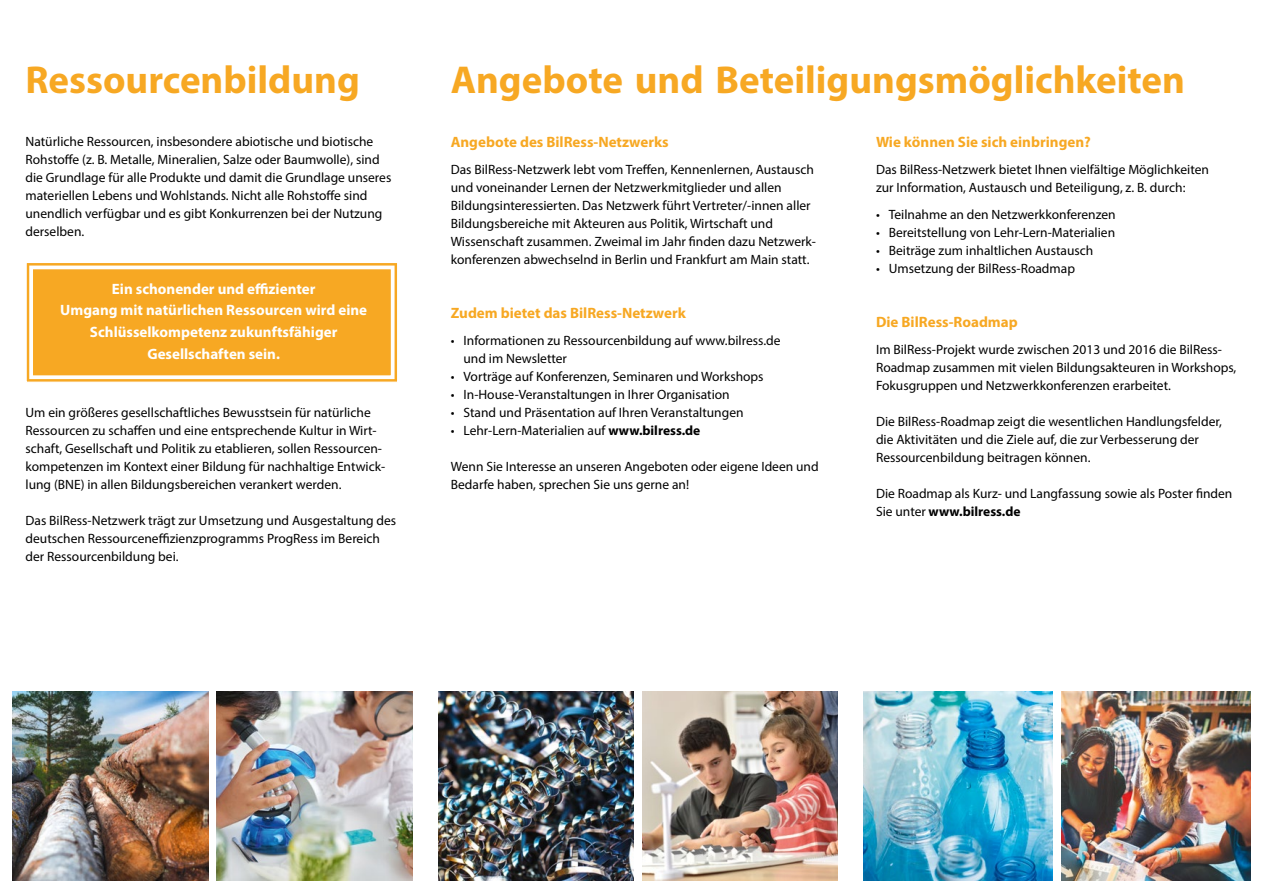
<style>
.page{position:relative;width:1263px;height:893px;background:#fff}
.page>*{position:absolute;margin:0;border:0;box-sizing:border-box;transform-origin:0 0}
.Titelei{font:700 39px "Myriad Pro";color:#f7a823}
.BR_Body{font:700 15px/21.9px "Myriad Pro";color:#fff;text-align:center}
.BR_Body-2{font:700 15px "Myriad Pro";color:#f7a823}
.BR_Body-3{font:13.5px/18px "Myriad Pro";color:#000}
.s1{font-weight:700}
</style>
<div class="page">
<img style="left:863px;top:691px;width:189px;height:189px">
<img style="left:1061px;top:691px;width:189px;height:189px">
<img style="left:438px;top:691px;width:196px;height:189px">
<img style="left:642px;top:691px;width:196px;height:189px">
<img style="left:13px;top:691px;width:195px;height:189px">
<img style="left:217px;top:691px;width:195px;height:189px">
<div style="left:26px;top:263px;width:371px;height:119px;background:#f7a823"></div>
<div style="left:29px;top:266px;width:366px;height:113px;border:4px solid #fff"></div>
<p class="Titelei" style="left:26px;top:54px;width:336px">Ressourcenbildung</p>
<p class="Titelei" style="left:451px;top:54px;width:736px">Angebote und Beteiligungsmöglichkeiten</p>
<p class="BR_Body-3" style="left:26px;top:132px;width:367px">Natürliche Ressourcen, insbesondere abiotische und biotische Rohstoffe (z. B. Metalle, Mineralien, Salze oder Baumwolle), sind die Grundlage für alle Produkte und damit die Grundlage unseres materiellen Lebens und Wohlstands. Nicht alle Rohstoffe sind unendlich verfügbar und es gibt Konkurrenzen bei der Nutzung derselben.</p>
<p class="BR_Body-2" style="left:451px;top:132px;width:219px">Angebote des BilRess-Netzwerks</p>
<p class="BR_Body-2" style="left:876px;top:132px;width:216px">Wie können Sie sich einbringen?</p>
<p class="BR_Body-3" style="left:876px;top:160px;width:334px">Das BilRess-Netzwerk bietet Ihnen vielfältige Möglichkeiten zur Information, Austausch und Beteiligung, z. B. durch:</p>
<p class="BR_Body-3" style="left:876px;top:205px;width:241px">• Teilnahme an den Netzwerkkonferenzen</p>
<p class="BR_Body-3" style="left:876px;top:223px;width:241px">• Bereitstellung von Lehr-Lern-Materialien</p>
<p class="BR_Body-3" style="left:876px;top:241px;width:219px">• Beiträge zum inhaltlichen Austausch</p>
<p class="BR_Body-3" style="left:876px;top:259px;width:200px">• Umsetzung der BilRess-Roadmap</p>
<p class="BR_Body-3" style="left:451px;top:160px;width:367px">Das BilRess-Netzwerk lebt vom Treffen, Kennenlernen, Austausch und voneinander Lernen der Netzwerkmitglieder und allen Bildungsinteressierten. Das Netzwerk führt Vertreter/-innen aller Bildungsbereiche mit Akteuren aus Politik, Wirtschaft und Wissenschaft zusammen. Zweimal im Jahr finden dazu Netzwerk&shy;konferenzen abwechselnd in Berlin und Frankfurt am Main statt.</p>
<p class="BR_Body" style="left:60px;top:277px;width:308px">Ein schonender und effizienter<br>Umgang mit natürlichen Ressourcen wird eine<br>Schlüsselkompetenz zukunftsfähiger</p>
<p class="BR_Body" style="left:147px;top:343px;width:134px">Gesellschaften sein.</p>
<p class="BR_Body-3" style="left:26px;top:403px;width:361px">Um ein größeres gesellschaftliches Bewusstsein für natürliche Ressourcen zu schaffen und eine entsprechende Kultur in Wirt&shy;schaft, Gesellschaft und Politik zu etablieren, sollen Ressourcen&shy;kompetenzen im Kontext einer Bildung für nachhaltige Entwick&shy;lung (BNE) in allen Bildungsbereichen verankert werden.</p>
<p class="BR_Body-3" style="left:26px;top:511px;width:372px">Das BilRess-Netzwerk trägt zur Umsetzung und Ausgestaltung des deutschen Ressourceneffizienzprogramms ProgRess im Bereich der Ressourcenbildung bei.</p>
<p class="BR_Body-2" style="left:451px;top:303px;width:237px">Zudem bietet das BilRess-Netzwerk</p>
<p class="BR_Body-3" style="left:463px;top:331px;width:318px;text-indent:-13px">• Informationen zu Ressourcenbildung auf www.bilress.de und im Newsletter</p>
<p class="BR_Body-3" style="left:451px;top:367px;width:314px">• Vorträge auf Konferenzen, Seminaren und Workshops</p>
<p class="BR_Body-3" style="left:451px;top:385px;width:280px">• In-House-Veranstaltungen in Ihrer Organisation</p>
<p class="BR_Body-3" style="left:451px;top:403px;width:294px">• Stand und Präsentation auf Ihren Veranstaltungen</p>
<p class="BR_Body-3" style="left:451px;top:421px;width:251px">• Lehr-Lern-Materialien auf <span class="s1">www.bilress.de</span></p>
<p class="BR_Body-3" style="left:451px;top:457px;width:369px">Wenn Sie Interesse an unseren Angeboten oder eigene Ideen und<br>Bedarfe haben, sprechen Sie uns gerne an!</p>
<p class="BR_Body-2" style="left:876px;top:312px;width:143px">Die BilRess-Roadmap</p>
<p class="BR_Body-3" style="left:876px;top:340px;width:362px">Im BilRess-Projekt wurde zwischen 2013 und 2016 die BilRess-<br>Roadmap zusammen mit vielen Bildungsakteuren in Workshops,<br>Fokusgruppen und Netzwerkkonferenzen erarbeitet.</p>
<p class="BR_Body-3" style="left:876px;top:412px;width:347px">Die BilRess-Roadmap zeigt die wesentlichen Handlungsfelder, die Aktivitäten und die Ziele auf, die zur Verbesserung der<br>Ressourcenbildung beitragen können.</p>
<p class="BR_Body-3" style="left:876px;top:484px;width:358px">Die Roadmap als Kurz- und Langfassung sowie als Poster finden<br>Sie unter <span class="s1">www.bilress.de</span></p>
</div>
